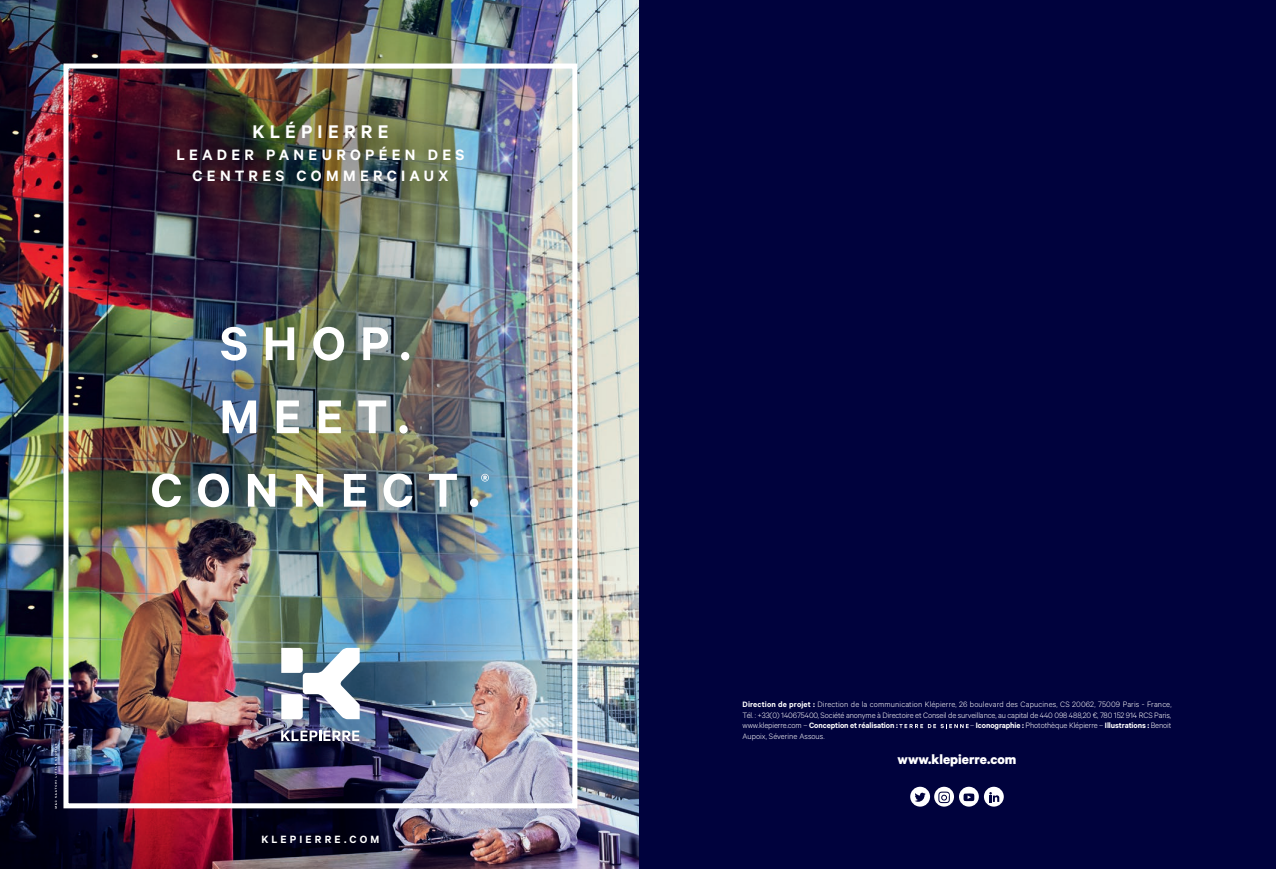
<style>
.page{position:relative;width:1276px;height:869px;background:#fff}
.page>*{position:absolute;margin:0;border:0;box-sizing:border-box;transform-origin:0 0}
.t1{font:600 20.62px "Calibre";letter-spacing:.255em;color:#fff}
.t2{font:600 16.88px/21.2px "Calibre";letter-spacing:.255em;color:#fff;text-align:center}
.t3{font:700 15px "Calibre";color:#fff}
.t4{font:600 11.88px "Calibre";letter-spacing:.265em;color:#fff}
.t5{font:300 8.75px/10.5px "Calibre";letter-spacing:-.01em;color:#fff;text-align:justify}
.s1{font-weight:600}
</style>
<div class="page">
<div style="left:638px;top:0;width:638px;height:868px;background:#00023d"></div>
<svg style="left:910px;top:786px;width:20px;height:20px"></svg>
<svg style="left:914px;top:792px;width:11px;height:9px"></svg>
<svg style="left:934px;top:786px;width:20px;height:20px"></svg>
<svg style="left:938px;top:791px;width:12px;height:11px"></svg>
<svg style="left:959px;top:786px;width:20px;height:20px"></svg>
<svg style="left:963px;top:793px;width:11px;height:7px"></svg>
<div style="left:984px;top:786px;width:19px;height:20px;background:#fff;border-radius:50%"></div>
<svg style="left:989px;top:792px;width:10px;height:10px"></svg>
<svg style="left:899px;top:724px;width:69px;height:3px"></svg>
<img style="left:0;top:0;width:638px;height:868px">
<img style="left:61px;top:61px;width:519px;height:749px">
<img style="left:281px;top:647px;width:79px;height:71px">
<svg style="left:281px;top:730px;width:78px;height:10px"></svg>
<img style="left:221px;top:327px;width:188px;height:33px">
<img style="left:223px;top:400px;width:185px;height:33px">
<img style="left:152px;top:473px;width:337px;height:34px">
<svg style="left:55px;top:743px;width:2px;height:65px"></svg>
<h1 class="t1" style="left:252px;top:119px;width:137px">KLÉPIERRE</h1>
<h2 class="t2" style="left:176px;top:143px;width:289px">LEADER PANEUROPÉEN DES<br>CENTRES COMMERCIAUX</h2>
<h3 class="t4" style="left:261px;top:832px;width:119px">KLEPIERRE.COM</h3>
<p class="t5" style="left:742px;top:698px;width:430px"><span class="s1">Direction de projet :</span> Direction de la communication Klépierre, 26 boulevard des Capucines, CS 20062, 75009 Paris - France, Tél. : +33(0) 140675400, Société anonyme à Directoire et Conseil de surveillance, au capital de 440 098 488,20 €, 780 152 914 RCS Paris, www.klepierre.com – <span class="s1">Conception et réalisation :</span></p>
<p class="t5" style="left:970px;top:719px;width:203px">– <span class="s1">Iconographie :</span> Photothèque Klépierre – <span class="s1">Illustrations :</span> Benoit</p>
<p class="t5" style="left:742px;top:730px;width:84px">Aupoix, Séverine Assous.</p>
<h3 class="t3" style="left:897px;top:750px;width:120px">www.klepierre.com</h3>
</div>
